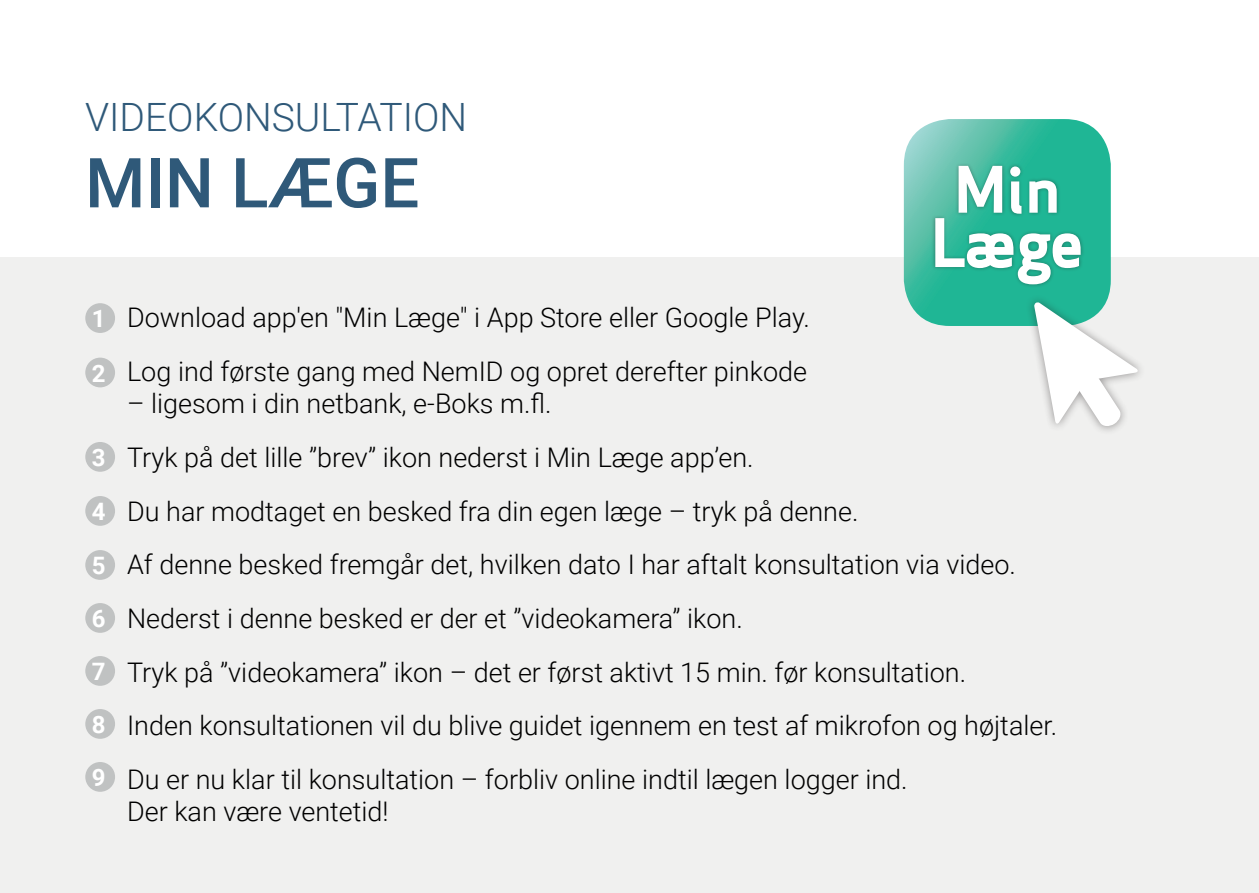
<style>
.page{position:relative;width:1259px;height:893px;background:#fff}
.page>*{position:absolute;margin:0;border:0;box-sizing:border-box;transform-origin:0 0}
.t1{font:500 69px "Roboto";color:#2f5979}
.t2{font:700 65.1px "Apex Sans";color:#fff}
.t3{font:700 62.4px "Apex Sans";color:#fff}
.t4{font:300 39px "Roboto";color:#2f5979}
.Paragraph_Style1{font:300 27px/32.4px "Roboto";color:#000}
.t5{font:700 24px "Roboto";color:#fff}
</style>
<div class="page">
<div style="left:0;top:257px;width:1259px;height:636px;background:#f0f0ef"></div>
<div style="left:85px;top:303px;width:30px;height:30px;background:#c0c2c2;border-radius:50%"></div>
<div style="left:85px;top:358px;width:30px;height:29px;background:#c0c2c2;border-radius:50%"></div>
<div style="left:85px;top:442px;width:30px;height:30px;background:#c0c2c2;border-radius:50%"></div>
<div style="left:85px;top:496px;width:30px;height:30px;background:#c0c2c2;border-radius:50%"></div>
<div style="left:85px;top:550px;width:30px;height:30px;background:#c0c2c2;border-radius:50%"></div>
<div style="left:85px;top:603px;width:30px;height:30px;background:#c0c2c2;border-radius:50%"></div>
<div style="left:85px;top:656px;width:30px;height:30px;background:#c0c2c2;border-radius:50%"></div>
<div style="left:85px;top:709px;width:30px;height:30px;background:#c0c2c2;border-radius:50%"></div>
<div style="left:85px;top:762px;width:30px;height:30px;background:#c0c2c2;border-radius:50%"></div>
<svg style="left:904px;top:119px;width:234px;height:308px"></svg>
<p class="t4" style="left:85px;top:90px;width:384px">VIDEOKONSULTATION</p>
<p class="t1" style="left:85px;top:134px;width:336px">MIN LÆGE</p>
<p class="t3" style="left:954px;top:149px;width:108px">Min</p>
<p class="t2" style="left:930px;top:201px;width:155px">Læge</p>
<p class="t5" style="left:92px;top:302px;width:15px">1</p>
<p class="t5" style="left:92px;top:356px;width:15px">2</p>
<p class="t5" style="left:92px;top:440px;width:15px">3</p>
<p class="t5" style="left:92px;top:495px;width:15px">4</p>
<p class="t5" style="left:92px;top:549px;width:15px">5</p>
<p class="t5" style="left:92px;top:602px;width:15px">6</p>
<p class="t5" style="left:92px;top:655px;width:15px">7</p>
<p class="t5" style="left:92px;top:708px;width:15px">8</p>
<p class="t5" style="left:92px;top:760px;width:15px">9</p>
<p class="Paragraph_Style1" style="left:127px;top:300px;width:684px">Download app'en "Min Læge" i App Store eller Google Play.</p>
<p class="Paragraph_Style1" style="left:127px;top:354px;width:681px">Log ind første gang med NemID og opret derefter pinkode</p>
<p class="Paragraph_Style1" style="left:127px;top:387px;width:426px">– ligesom i din netbank, e-Boks m.fl.</p>
<p class="Paragraph_Style1" style="left:127px;top:440px;width:628px">Tryk på det lille ”brev” ikon nederst i Min Læge app’en.</p>
<p class="Paragraph_Style1" style="left:127px;top:494px;width:733px">Du har modtaget en besked fra din egen læge – tryk på denne.</p>
<p class="Paragraph_Style1" style="left:127px;top:547px;width:890px">Af denne besked fremgår det, hvilken dato I har aftalt konsultation via video.</p>
<p class="Paragraph_Style1" style="left:127px;top:601px;width:617px">Nederst i denne besked er der et ”videokamera” ikon.</p>
<p class="Paragraph_Style1" style="left:127px;top:655px;width:840px">Tryk på ”videokamera” ikon – det er først aktivt 15 min. før konsultation.</p>
<p class="Paragraph_Style1" style="left:127px;top:708px;width:932px">Inden konsultationen vil du blive guidet igennem en test af mikrofon og højtaler.</p>
<p class="Paragraph_Style1" style="left:127px;top:762px;width:782px">Du er nu klar til konsultation – forbliv online indtil lægen logger ind.<br>Der kan være ventetid!</p>
</div>
